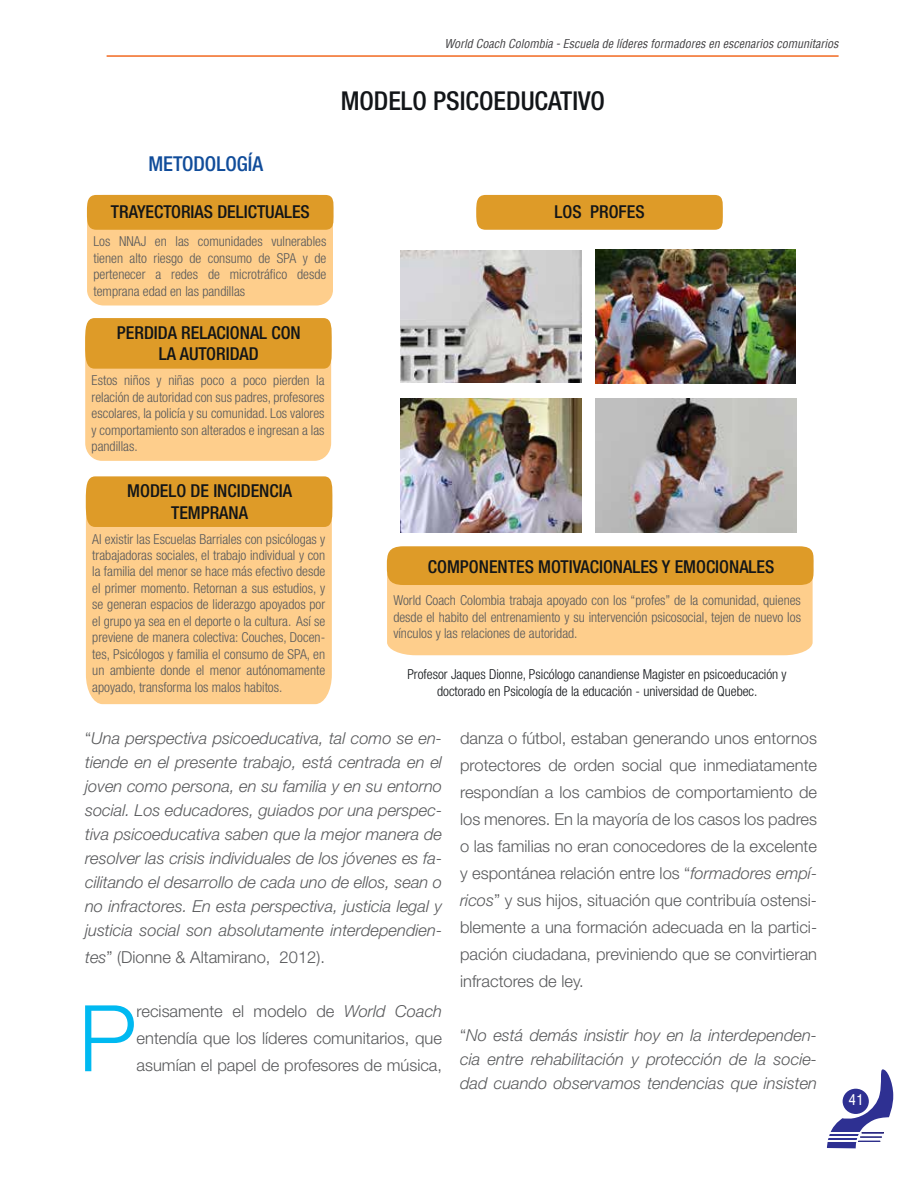
<style>
.page{position:relative;width:915px;height:1191px;background:#fff}
.page>*{position:absolute;margin:0;border:0;box-sizing:border-box;transform-origin:0 0}
.t1{font:300 92.1px "Helvetica Neue LT Std";color:#00b9f1}
.t2{font:500 condensed 26.1px "Helvetica Neue LT Std";color:#121518}
.t3{font:500 condensed 20.55px "Helvetica Neue LT Std";color:#104c9a}
.t4{font:500 condensed 17.85px/21.3px "Helvetica Neue LT Std";color:#121518;text-align:center}
.t5{font:300 16.5px/27px "Helvetica Neue LT Std";color:#58595b;text-align:justify}
.t6{font:italic 300 16.5px/24px "Helvetica Neue LT Std";color:#58595b;text-align:justify}
.t7{font:100 condensed 16.5px "Helvetica";color:#fff}
.t8{font:300 condensed 13.65px/16.5px "Helvetica Neue LT Std";color:#58595b;text-align:justify}
.t9{font:300 condensed 13.65px/16.5px "Helvetica Neue LT Std";color:#121518;text-align:center}
.t10{font:italic condensed 12px "Helvetica";color:#414042}
.s1{font-style:normal}
.s2{font-style:italic}
</style>
<div class="page">
<svg style="left:827px;top:1069px;width:66px;height:79px"></svg>
<hr style="left:107px;top:55px;width:731px;height:2px;background:#f26921">
<div style="left:87px;top:195px;width:246px;height:110px;background:#fece8c;border-radius:16px"></div>
<div style="left:87px;top:195px;width:247px;height:35px;background:#de9b28"></div>
<div style="left:85px;top:334px;width:246px;height:127px;background:#fece8c;border-radius:17px"></div>
<div style="left:85px;top:318px;width:247px;height:51px;background:#de9b28"></div>
<div style="left:86px;top:527px;width:246px;height:177px;background:#fece8c"></div>
<div style="left:86px;top:476px;width:247px;height:51px;background:#de9b28"></div>
<svg style="left:387px;top:546px;width:427px;height:109px;background:#f2bc69"></svg>
<div style="left:476px;top:195px;width:247px;height:35px;background:#de9b28"></div>
<img style="left:400px;top:250px;width:181px;height:132px">
<img style="left:595px;top:250px;width:200px;height:133px">
<img style="left:400px;top:399px;width:181px;height:134px">
<img style="left:595px;top:399px;width:201px;height:134px">
<p class="t10" style="left:444px;top:36px;width:395px">World Coach Colombia - Escuela de líderes formadores en escenarios comunitarios</p>
<h2 class="t2" style="left:340px;top:85px;width:266px">MODELO PSICOEDUCATIVO</h2>
<h3 class="t3" style="left:148px;top:151px;width:116px">METODOLOGÍA</h3>
<h3 class="t4" style="left:111px;top:200px;width:200px">TRAYECTORIAS DELICTUALES</h3>
<p class="t8" style="left:93px;top:233px;width:234px">Los NNAJ en las comunidades vulnerables tienen alto riesgo de consumo de SPA y de pertenecer a redes de microtráfico desde temprana edad en las pandillas</p>
<h3 class="t4" style="left:117px;top:322px;width:185px">PERDIDA RELACIONAL CON<br>LA AUTORIDAD</h3>
<p class="t8" style="left:92px;top:372px;width:234px">Estos niños y niñas poco a poco pierden la relación de autoridad con sus padres, profesores escolares, la policía y su comunidad. Los valores y comportamiento son alterados e ingresan a las pandillas.</p>
<h3 class="t4" style="left:127px;top:480px;width:166px">MODELO DE INCIDENCIA<br>TEMPRANA</h3>
<p class="t8" style="left:92px;top:530px;width:234px">Al existir las Escuelas Barriales con psicólogas y trabajadoras sociales, el trabajo individual y con la familia del menor se hace más efectivo desde el primer momento. Retornan a sus estudios, y se generan espacios de liderazgo apoyados por el grupo ya sea en el deporte o la cultura. Así se previene de manera colectiva: Couches, Docen&shy;tes, Psicólogos y familia el consumo de SPA, en un ambiente donde el menor autónomamente apoyado, transforma los malos habitos.</p>
<h3 class="t4" style="left:554px;top:200px;width:92px">LOS PROFES</h3>
<h3 class="t4" style="left:428px;top:556px;width:348px">COMPONENTES MOTIVACIONALES Y EMOCIONALES</h3>
<p class="t8" style="left:393px;top:592px;width:409px">World Coach Colombia trabaja apoyado con los “profes” de la comunidad, quienes desde el habito del entrenamiento y su intervención psicosocial, tejen de nuevo los vínculos y las relaciones de autoridad.</p>
<p class="t9" style="left:407px;top:666px;width:381px">Profesor Jaques Dionne, Psicólogo canandiense Magister en psicoeducación y doctorado en Psicología de la educación - universidad de Quebec.</p>
<p class="t6" style="left:85px;top:726px;width:358px"><span class="s1">“</span>Una perspectiva psicoeducativa, tal como se en&shy;tiende en el presente trabajo, está centrada en el joven como persona, en su familia y en su entorno social. Los educadores, guiados por una perspec&shy;tiva psicoeducativa saben que la mejor manera de resolver las crisis individuales de los jóvenes es fa&shy;cilitando el desarrollo de cada uno de ellos, sean o no infractores. En esta perspectiva, justicia legal y justicia social son absolutamente interdependien-</p>
<p class="t5" style="left:85px;top:943px;width:241px"><span class="s2">tes</span>” (Dionne &amp; Altamirano, 2012).</p>
<h1 class="t1" style="left:78px;top:982px;width:60px">P</h1>
<p class="t5" style="left:136px;top:997px;width:307px">recisamente el modelo de <span class="s2">World Coach </span>entendía que los líderes comunitarios, que asumían el papel de profesores de música,</p>
<p class="t5" style="left:460px;top:724px;width:358px">danza o fútbol, estaban generando unos entornos protectores de orden social que inmediatamente respondían a los cambios de comportamiento de los menores. En la mayoría de los casos los padres o las familias no eran conocedores de la excelente y espontánea relación entre los “<span class="s2">formadores empí&shy;ricos</span>” y sus hijos, situación que contribuía ostensi&shy;blemente a una formación adecuada en la partici&shy;pación ciudadana, previniendo que se convirtieran infractores de ley.</p>
<p class="t6" style="left:460px;top:1023px;width:358px"><span class="s1">“</span>No está demás insistir hoy en la interdependen&shy;cia entre rehabilitación y protección de la socie&shy;dad cuando observamos tendencias que insisten</p>
<p class="t7" style="left:848px;top:1093px;width:16px">41</p>
</div>
